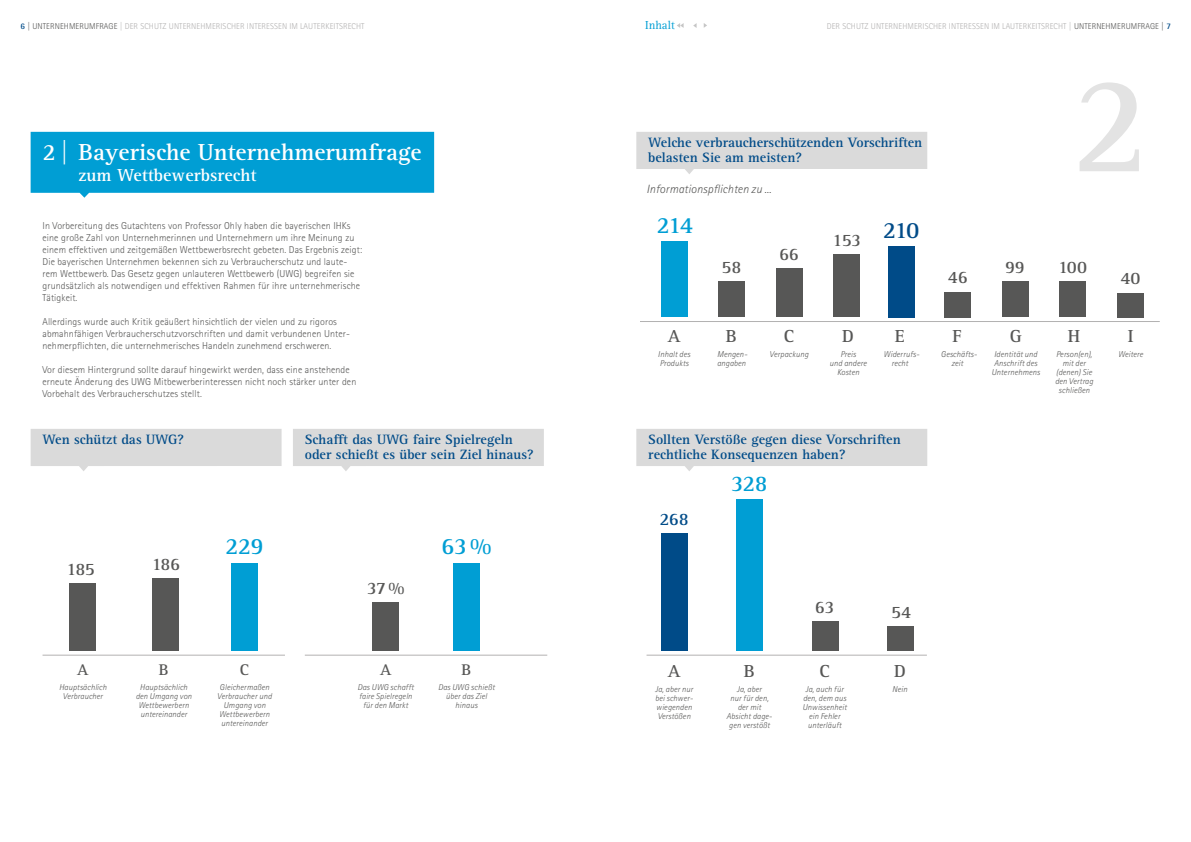
<style>
.page{position:relative;width:1191px;height:842px;background:#fff}
.page>*{position:absolute;margin:0;border:0;box-sizing:border-box;transform-origin:0 0}
.t1{font:700 142.5px "Agfa Rotis Serif";color:#e3e3e3}
.t2{font:700 24px "Agfa Rotis Serif";color:#fff}
.t3{font:700 24px "Agfa Rotis Serif";letter-spacing:-.025em;color:#009ed4}
.t4{font:700 24px "Agfa Rotis Serif";color:#004b88}
.t5{font:700 23px "Agfa Rotis Serif";color:#009ed4}
.t6{font:700 18px "Agfa Rotis Serif";letter-spacing:-.025em;color:#575756}
.t7{font:700 18px "Agfa Rotis Serif";color:#fff}
.t8{font:700 18px "Agfa Rotis Serif";color:#004b88}
.t9{font:700 16px "Agfa Rotis Serif";color:#575756}
.t10{font:700 14px/15px "Agfa Rotis Serif";color:#004b88}
.Fliesstext_SansSerif{font:italic 300 12px "AT Rotis Sans Serif";letter-spacing:.01em;color:#575756}
.t11{font:12px "AT Rotis Serif";color:#009ed4}
.Fliesstext_SansSerif-2{font:300 10px/12px "AT Rotis Sans Serif";letter-spacing:.01em;color:#575756}
.Fliesstext_SansSerif-3{font:italic 300 8.5px/9px "AT Rotis Sans Serif";letter-spacing:.01em;color:#575756;text-align:center}
.t12{font:300 8.5px "AT Rotis Sans Serif";letter-spacing:.01em;color:#b3b2b2}
.s1{font-family:"Agfa Rotis Semisans";font-weight:700;color:#004b88}
.s2{color:#575756}
</style>
<div class="page">
<svg style="left:31px;top:132px;width:403px;height:66px;background:#13a5d7"></svg>
<svg style="left:31px;top:429px;width:250px;height:42px;background:#dedede"></svg>
<svg style="left:293px;top:429px;width:251px;height:42px;background:#dedede"></svg>
<svg style="left:636px;top:132px;width:291px;height:42px;background:#dedede"></svg>
<svg style="left:636px;top:429px;width:291px;height:42px;background:#dedede"></svg>
<div style="left:69px;top:583px;width:27px;height:68px;background:#575756"></div>
<div style="left:372px;top:602px;width:27px;height:49px;background:#575756"></div>
<div style="left:944px;top:292px;width:27px;height:25px;background:#575756"></div>
<div style="left:152px;top:578px;width:27px;height:73px;background:#575756"></div>
<div style="left:718px;top:282px;width:27px;height:35px;background:#575756"></div>
<div style="left:1001px;top:282px;width:27px;height:35px;background:#575756"></div>
<div style="left:775px;top:269px;width:27px;height:48px;background:#575756"></div>
<div style="left:1059px;top:282px;width:27px;height:35px;background:#575756"></div>
<div style="left:833px;top:254px;width:27px;height:63px;background:#575756"></div>
<div style="left:1117px;top:293px;width:27px;height:24px;background:#575756"></div>
<div style="left:231px;top:563px;width:27px;height:88px;background:#009ed4"></div>
<div style="left:453px;top:563px;width:27px;height:88px;background:#009ed4"></div>
<div style="left:887px;top:246px;width:27px;height:71px;background:#004b88"></div>
<div style="left:661px;top:242px;width:27px;height:75px;background:#009ed4"></div>
<div style="left:736px;top:499px;width:27px;height:152px;background:#009ed4"></div>
<div style="left:812px;top:621px;width:27px;height:30px;background:#575756"></div>
<div style="left:887px;top:626px;width:27px;height:25px;background:#575756"></div>
<div style="left:661px;top:534px;width:27px;height:117px;background:#004b88"></div>
<hr style="left:43px;top:655px;width:242px;height:1px;background:#b3b2b2">
<hr style="left:646px;top:655px;width:281px;height:1px;background:#b3b2b2">
<hr style="left:305px;top:655px;width:242px;height:1px;background:#b3b2b2">
<hr style="left:640px;top:321px;width:519px;height:1px;background:#b3b2b2">
<svg style="left:677px;top:23px;width:6px;height:5px"></svg>
<svg style="left:703px;top:23px;width:4px;height:5px"></svg>
<p class="t11" style="left:645px;top:18px;width:31px">Inhalt</p>
<p class="t12" style="left:21px;top:21px;width:345px"><span class="s1">6</span> <span class="s2">| UNTERNEHMERUMFRAGE</span> | DER SCHUTZ UNTERNEHMERISCHER INTERESSEN IM LAUTERKEITSRECHT</p>
<p class="t12" style="left:827px;top:21px;width:346px">DER SCHUTZ UNTERNEHMERISCHER INTERESSEN IM LAUTERKEITSRECHT | <span class="s2">UNTERNEHMERUMFRAGE |</span> <span class="s1">7</span></p>
<p class="t2" style="left:43px;top:137px;width:380px">2 | Bayerische Unternehmerumfrage</p>
<p class="t7" style="left:79px;top:164px;width:179px">zum Wettbewerbsrecht</p>
<p class="Fliesstext_SansSerif-2" style="left:43px;top:220px;width:321px">In Vorbereitung des Gutachtens von Professor Ohly haben die bayerischen IHKs eine große Zahl von Unternehmerinnen und Unternehmern um ihre Meinung zu einem effektiven und zeitgemäßen Wettbewerbsrecht gebeten. Das Ergebnis zeigt:<br>Die bayerischen Unternehmen bekennen sich zu Verbraucherschutz und laute&shy;rem Wettbewerb. Das Gesetz gegen unlauteren Wettbewerb (UWG) begreifen sie grundsätzlich als notwendigen und effektiven Rahmen für ihre unternehmerische Tätigkeit.</p>
<p class="Fliesstext_SansSerif-2" style="left:43px;top:316px;width:308px">Allerdings wurde auch Kritik geäußert hinsichtlich der vielen und zu rigoros abmahnfähigen Verbraucherschutzvorschriften und damit verbundenen Unter&shy;nehmerpflichten, die unternehmerisches Handeln zunehmend erschweren.</p>
<p class="Fliesstext_SansSerif-2" style="left:43px;top:364px;width:315px">Vor diesem Hintergrund sollte darauf hingewirkt werden, dass eine anstehende erneute Änderung des UWG Mitbewerberinteressen nicht noch stärker unter den<br>Vorbehalt des Verbraucherschutzes stellt.</p>
<p class="t10" style="left:43px;top:432px;width:143px">Wen schützt das UWG?</p>
<p class="t10" style="left:305px;top:432px;width:230px">Schafft das UWG faire Spielregeln oder schießt es über sein Ziel hinaus?</p>
<p class="t6" style="left:67px;top:558px;width:30px">185</p>
<p class="t9" style="left:77px;top:661px;width:13px">A</p>
<p class="Fliesstext_SansSerif-3" style="left:59px;top:683px;width:49px">Hauptsächlich</p>
<p class="Fliesstext_SansSerif-3" style="left:63px;top:692px;width:42px">Verbraucher</p>
<p class="t6" style="left:152px;top:553px;width:30px">186</p>
<p class="t3" style="left:225px;top:532px;width:40px">229</p>
<p class="t3" style="left:441px;top:532px;width:52px">63%</p>
<p class="t6" style="left:367px;top:577px;width:39px">37%</p>
<p class="t9" style="left:159px;top:661px;width:11px">B</p>
<p class="Fliesstext_SansSerif-3" style="left:140px;top:683px;width:49px">Hauptsächlich</p>
<p class="Fliesstext_SansSerif-3" style="left:136px;top:692px;width:58px">den Umgang von<br>Wettbewerbern untereinander</p>
<p class="t9" style="left:240px;top:661px;width:11px">C</p>
<p class="Fliesstext_SansSerif-3" style="left:220px;top:683px;width:51px">Gleichermaßen</p>
<p class="Fliesstext_SansSerif-3" style="left:217px;top:692px;width:56px">Verbraucher und<br>Umgang von</p>
<p class="Fliesstext_SansSerif-3" style="left:219px;top:710px;width:52px;text-align:left">Wettbewerbern untereinander</p>
<p class="t9" style="left:380px;top:661px;width:13px">A</p>
<p class="Fliesstext_SansSerif-3" style="left:357px;top:683px;width:58px">Das UWG schafft faire Spielregeln für den Markt</p>
<p class="t9" style="left:461px;top:661px;width:11px">B</p>
<p class="Fliesstext_SansSerif-3" style="left:438px;top:683px;width:58px">Das UWG schießt über das Ziel hinaus</p>
<p class="t10" style="left:648px;top:135px;width:276px">Welche verbraucherschützenden Vorschriften belasten Sie am meisten?</p>
<p class="Fliesstext_SansSerif" style="left:646px;top:182px;width:126px">Informationspflichten zu ...</p>
<p class="t3" style="left:656px;top:211px;width:38px">214</p>
<p class="t6" style="left:721px;top:257px;width:21px">58</p>
<p class="t6" style="left:779px;top:244px;width:21px">66</p>
<p class="t6" style="left:832px;top:229px;width:30px">153</p>
<p class="t4" style="left:882px;top:215px;width:38px">210</p>
<p class="t6" style="left:668px;top:325px;width:14px">A</p>
<p class="Fliesstext_SansSerif-3" style="left:658px;top:349px;width:34px">Inhalt des</p>
<p class="Fliesstext_SansSerif-3" style="left:659px;top:358px;width:30px">Produkts</p>
<p class="t6" style="left:726px;top:325px;width:13px">B</p>
<p class="Fliesstext_SansSerif-3" style="left:717px;top:349px;width:32px">Mengen-</p>
<p class="Fliesstext_SansSerif-3" style="left:717px;top:358px;width:30px">angaben</p>
<p class="t6" style="left:784px;top:325px;width:12px">C</p>
<p class="Fliesstext_SansSerif-3" style="left:769px;top:349px;width:40px">Verpackung</p>
<p class="t6" style="left:842px;top:325px;width:13px">D</p>
<p class="Fliesstext_SansSerif-3" style="left:829px;top:349px;width:39px">Preis<br>und andere<br>Kosten</p>
<p class="t6" style="left:895px;top:325px;width:12px">E</p>
<p class="Fliesstext_SansSerif-3" style="left:883px;top:349px;width:37px">Widerrufs&shy;recht</p>
<p class="t10" style="left:648px;top:432px;width:254px">Sollten Verstöße gegen diese Vorschriften rechtliche Konsequenzen haben?</p>
<p class="t8" style="left:659px;top:508px;width:31px">268</p>
<p class="t5" style="left:730px;top:469px;width:38px">328</p>
<p class="t1" style="left:1070px;top:40px;width:81px">2</p>
<p class="t6" style="left:947px;top:267px;width:21px">46</p>
<p class="t6" style="left:1005px;top:257px;width:21px">99</p>
<p class="t6" style="left:1058px;top:257px;width:30px">100</p>
<p class="t6" style="left:952px;top:325px;width:11px">F</p>
<p class="Fliesstext_SansSerif-3" style="left:941px;top:349px;width:38px">Geschäfts&shy;zeit</p>
<p class="t6" style="left:1009px;top:325px;width:14px">G</p>
<p class="Fliesstext_SansSerif-3" style="left:991px;top:349px;width:50px">Identität und<br>Anschrift des<br>Unternehmens</p>
<p class="t6" style="left:1068px;top:325px;width:14px">H</p>
<p class="Fliesstext_SansSerif-3" style="left:1055px;top:349px;width:40px">Person(en), mit der (denen) Sie den Vertrag schließen</p>
<p class="t6" style="left:1120px;top:268px;width:22px">40</p>
<p class="t6" style="left:1127px;top:325px;width:7px">I</p>
<p class="Fliesstext_SansSerif-3" style="left:1118px;top:349px;width:27px">Weitere</p>
<p class="t6" style="left:668px;top:660px;width:14px">A</p>
<p class="Fliesstext_SansSerif-3" style="left:655px;top:684px;width:40px;text-align:left">Ja, aber nur bei schwer&shy;wiegenden<br>Verstößen</p>
<p class="t6" style="left:744px;top:660px;width:13px">B</p>
<p class="Fliesstext_SansSerif-3" style="left:726px;top:684px;width:47px">Ja, aber<br>nur für den, der mit<br>Absicht dage&shy;gen verstößt</p>
<p class="t6" style="left:815px;top:596px;width:21px">63</p>
<p class="t6" style="left:819px;top:660px;width:12px">C</p>
<p class="Fliesstext_SansSerif-3" style="left:802px;top:684px;width:46px">Ja, auch für den, dem aus<br>Unwissenheit ein Fehler unterläuft</p>
<p class="t6" style="left:891px;top:601px;width:22px">54</p>
<p class="t6" style="left:894px;top:660px;width:13px">D</p>
<p class="Fliesstext_SansSerif-3" style="left:892px;top:684px;width:17px">Nein</p>
</div>
